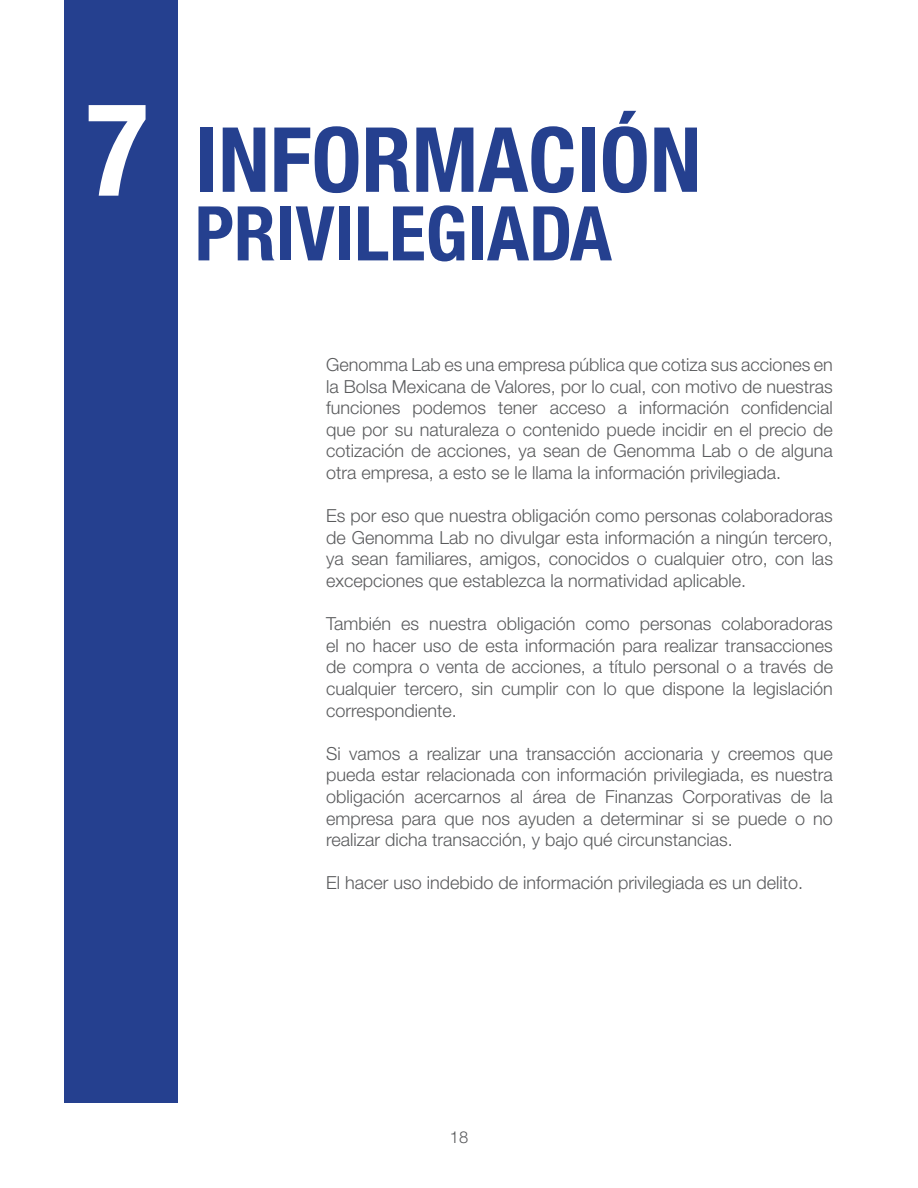
<style>
.page{position:relative;width:918px;height:1188px;background:#fff}
.page>*{position:absolute;margin:0;border:0;box-sizing:border-box;transform-origin:0 0}
.t1{font:700 condensed 90px "Helvetica Neue LT Std";color:#25408f}
.t2{font:700 condensed 75.6px "Helvetica Neue LT Std";color:#25408f}
.t3{font:300 18px/21.6px "Helvetica Neue LT Std";color:#5a5b5d;text-align:justify}
.t4{font:300 16.5px "Helvetica Neue LT Std";color:#5a5b5d}
.s1{font-size:130.5px;color:#fff}
</style>
<div class="page">
<div style="left:64px;top:0;width:113px;height:1103px;background:#25408f"></div>
<h1 class="t1" style="left:86px;top:105px;width:617px"><span class="s1">7</span> INFORMACIÓN</h1>
<h2 class="t2" style="left:195px;top:188px;width:419px">PRIVILEGIADA</h2>
<p class="t3" style="left:326px;top:353px;width:508px">Genomma Lab es una empresa pública que cotiza sus acciones en la Bolsa Mexicana de Valores, por lo cual, con motivo de nuestras funciones podemos tener acceso a información confidencial que por su naturaleza o contenido puede incidir en el precio de cotización de acciones, ya sean de Genomma Lab o de alguna otra empresa, a esto se le llama la información privilegiada.</p>
<p class="t3" style="left:326px;top:505px;width:508px">Es por eso que nuestra obligación como personas colaboradoras de Genomma Lab no divulgar esta información a ningún tercero, ya sean familiares, amigos, conocidos o cualquier otro, con las excepciones que establezca la normatividad aplicable.</p>
<p class="t3" style="left:326px;top:613px;width:508px">También es nuestra obligación como personas colaboradoras el no hacer uso de esta información para realizar transacciones de compra o venta de acciones, a título personal o a través de cualquier tercero, sin cumplir con lo que dispone la legislación correspondiente.</p>
<p class="t3" style="left:326px;top:742px;width:508px">Si vamos a realizar una transacción accionaria y creemos que pueda estar relacionada con información privilegiada, es nuestra obligación acercarnos al área de Finanzas Corporativas de la empresa para que nos ayuden a determinar si se puede o no realizar dicha transacción, y bajo qué circunstancias.</p>
<p class="t3" style="left:326px;top:872px;width:479px">El hacer uso indebido de información privilegiada es un delito.</p>
<p class="t4" style="left:450px;top:1127px;width:20px">18</p>
</div>
